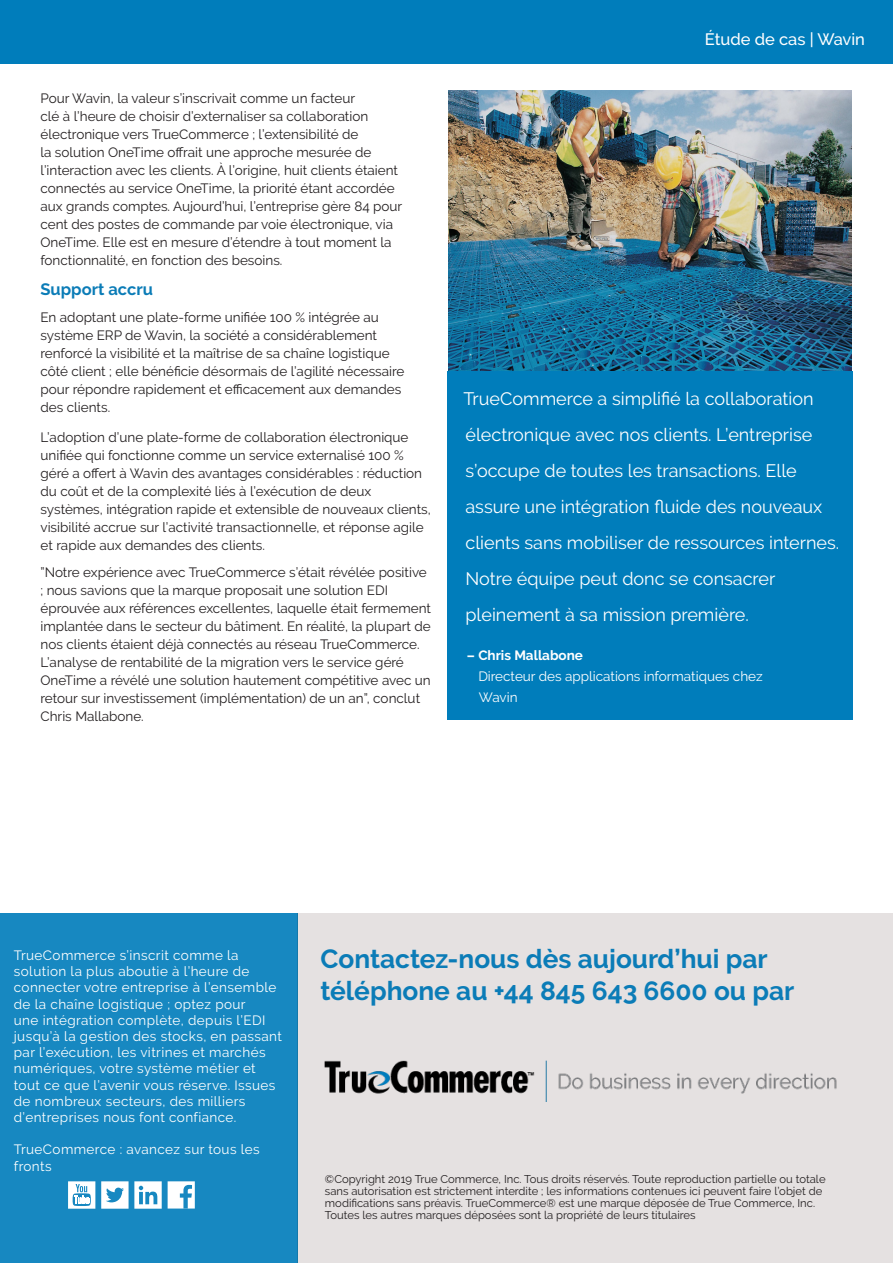
<style>
.page{position:relative;width:893px;height:1263px;background:#fff}
.page>*{position:absolute;margin:0;border:0;box-sizing:border-box;transform-origin:0 0}
.t1{font:700 26.25px/31.5px "Raleway";color:#0b7cb7}
.t2{font:18px/36px "Raleway";color:#fff}
.t3{font:500 16.5px "Raleway";color:#fff}
.t4{font:700 16.5px "Raleway";color:#0b7cb7}
.t5{font:13.5px/18px "Raleway";color:#231f20}
.Quote_Signature{font:13.5px/16.2px "Raleway";letter-spacing:.03em;color:#fff}
.Quote_Signature-2{font:13.5px/21px "Raleway";color:#fff}
.t6{font:11.25px/12px "Raleway";color:#231f20}
.s1{font-weight:700}
</style>
<div class="page">
<div style="left:447px;top:371px;width:405px;height:348px;background:#007dbb"></div>
<div style="left:0;top:0;width:893px;height:63px;background:#007dbb"></div>
<div style="left:298px;top:913px;width:595px;height:350px;background:#e5e1e1"></div>
<div style="left:0;top:913px;width:298px;height:350px;background:#1788c1"></div>
<img style="left:448px;top:90px;width:403px;height:281px">
<img style="left:325px;top:1060px;width:512px;height:41px">
<svg style="left:68px;top:1181px;width:27px;height:28px"></svg>
<svg style="left:168px;top:1181px;width:27px;height:27px"></svg>
<svg style="left:101px;top:1181px;width:61px;height:28px"></svg>
<p class="t5" style="left:40px;top:89px;width:363px">Pour Wavin, la valeur s’inscrivait comme un facteur<br>clé à l’heure de choisir d’externaliser sa collaboration électronique vers TrueCommerce ; l’extensibilité de<br>la solution OneTime offrait une approche mesurée de l’interaction avec les clients. À l’origine, huit clients étaient connectés au service OneTime, la priorité étant accordée aux grands comptes. Aujourd’hui, l’entreprise gère 84 pour cent des postes de commande par voie électronique, via OneTime. Elle est en mesure d’étendre à tout moment la fonctionnalité, en fonction des besoins.</p>
<p class="t4" style="left:40px;top:279px;width:114px">Support accru</p>
<p class="t5" style="left:40px;top:308px;width:365px">En adoptant une plate-forme unifiée 100 % intégrée au système ERP de Wavin, la société a considérablement renforcé la visibilité et la maîtrise de sa chaîne logistique côté client ; elle bénéficie désormais de l’agilité nécessaire pour répondre rapidement et efficacement aux demandes des clients.</p>
<p class="t5" style="left:40px;top:428px;width:392px">L’adoption d’une plate-forme de collaboration électronique unifiée qui fonctionne comme un service externalisé 100 % géré a offert à Wavin des avantages considérables : réduction du coût et de la complexité liés à l’exécution de deux systèmes, intégration rapide et extensible de nouveaux clients, visibilité accrue sur l’activité transactionnelle, et réponse agile et rapide aux demandes des clients.</p>
<p class="t5" style="left:40px;top:563px;width:392px">”Notre expérience avec TrueCommerce s’était révélée positive ; nous savions que la marque proposait une solution EDI éprouvée aux références excellentes, laquelle était fermement implantée dans le secteur du bâtiment. En réalité, la plupart de nos clients étaient déjà connectés au réseau TrueCommerce.<br>L’analyse de rentabilité de la migration vers le service géré OneTime a révélé une solution hautement compétitive avec un retour sur investissement (implémentation) de un an”, conclut Chris Mallabone.</p>
<p class="t3" style="left:705px;top:30px;width:162px">Étude de cas | Wavin</p>
<p class="t2" style="left:463px;top:381px;width:377px">TrueCommerce a simplifié la collaboration électronique avec nos clients. L’entreprise s’occupe de toutes les transactions. Elle assure une intégration fluide des nouveaux clients sans mobiliser de ressources internes.<br>Notre équipe peut donc se consacrer pleinement à sa mission première.</p>
<p class="Quote_Signature-2" style="left:478px;top:645px;width:286px;text-indent:-11px"><span class="s1">– Chris Mallabone<br></span>Directeur des applications informatiques chez</p>
<p class="Quote_Signature" style="left:479px;top:689px;width:40px">Wavin</p>
<p class="Quote_Signature" style="left:14px;top:947px;width:270px">TrueCommerce s’inscrit comme la solution la plus aboutie à l’heure de connecter votre entreprise à l’ensemble de la chaîne logistique ; optez pour<br>une intégration complète, depuis l’EDI jusqu’à la gestion des stocks, en passant par l’exécution, les vitrines et marchés numériques, votre système métier et tout ce que l’avenir vous réserve. Issues de nombreux secteurs, des milliers d’entreprises nous font confiance.</p>
<p class="Quote_Signature" style="left:14px;top:1141px;width:247px">TrueCommerce : avancez sur tous les fronts</p>
<p class="t1" style="left:321px;top:943px;width:475px">Contactez-nous dès aujourd’hui par téléphone au +44 845 643 6600 ou par</p>
<p class="t6" style="left:325px;top:1173px;width:502px">©Copyright 2019 True Commerce, Inc. Tous droits réservés. Toute reproduction partielle ou totale sans autorisation est strictement interdite ; les informations contenues ici peuvent faire l’objet de modifications sans préavis. TrueCommerce® est une marque déposée de True Commerce, Inc.<br>Toutes les autres marques déposées sont la propriété de leurs titulaires</p>
</div>
